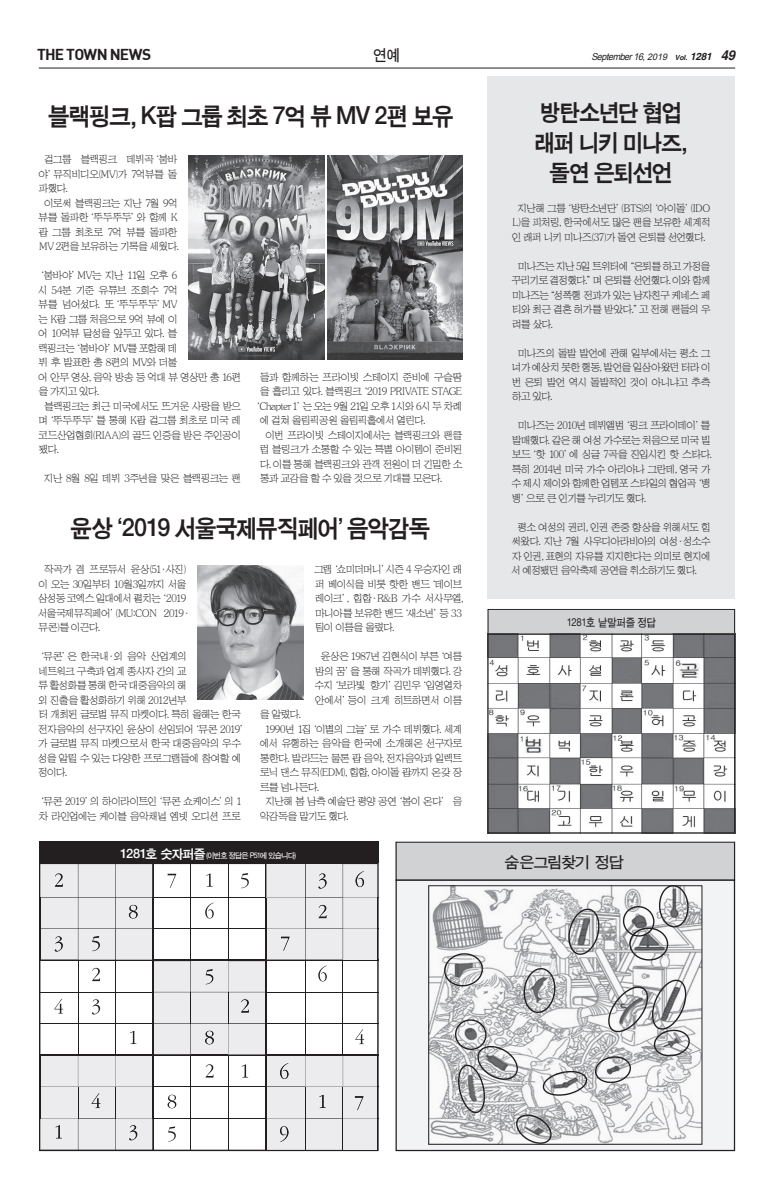
<style>
.page{position:relative;width:774px;height:1188px;background:#fff}
.page>*{position:absolute;margin:0;border:0;box-sizing:border-box;transform-origin:0 0}
.t1{font:25px "Sand Kg";letter-spacing:-.045em;color:#231f20;scale:.95 1}
.t2{font:24px/30px "Sand Kg";letter-spacing:-.045em;color:#231f20;text-align:center;scale:.95 1}
.t3{font:16px "Sand Tg";color:#231f20;scale:.95 1}
.t4{font:15.9px "Sand Tg";letter-spacing:-.055em;color:#231f20;scale:1.05 1}
.t5{font:15.5px "Dinbol";letter-spacing:-.05em;color:#231f20}
.t6{font:11.4px "Sand Tg";letter-spacing:-.045em;color:#231f20;scale:.92 1}
.t7{font:10.5px/14.5px "HY Sin Mun Myeong Jo";letter-spacing:-.12em;color:#231f20}
.t8{font:10.5px "HY Sin Mun Myeong Jo";letter-spacing:-.1em;color:#231f20}
.t9{font:10.5px "HY Sin Mun Myeong Jo";letter-spacing:-.09em;color:#231f20}
.t10{font:10.5px "HY Sin Mun Myeong Jo";letter-spacing:-.08em;color:#231f20}
.t11{font:10.5px "HY Sin Mun Myeong Jo";letter-spacing:-.095em;color:#231f20}
.t12{font:italic 9.5px "Arial";color:#231f20;scale:.95 1}
.t13{font:8px "Sand Tg";letter-spacing:-.1em;color:#fff}
.s1{font-size:9px}
.s2{font-family:"Helvetica";font-weight:700;font-size:7px}
.s3{font-family:"Helvetica";font-weight:700;font-size:10px}
.s4{font-family:"Helvetica";font-weight:700;font-size:13.5px}
.s5{font-family:"Sand Kg";font-size:13px}
</style>
<div class="page">
<hr style="left:39px;top:68px;width:696px;height:1px;background:#231f20">
<div style="left:39px;top:842px;width:340px;height:21px;background:#231f20"></div>
<svg style="left:40px;top:863px;width:338px;height:288px"></svg>
<div style="left:488px;top:76px;width:247px;height:523px;background:#e6e7e9"></div>
<div style="left:488px;top:609px;width:247px;height:26px;background:#d1d2d4"></div>
<div style="left:488px;top:609px;width:247px;height:26px;border:1px solid #231f20"></div>
<img style="left:490px;top:636px;width:243px;height:195px">
<div style="left:488px;top:634px;width:247px;height:199px;border:1px solid #231f20"></div>
<div style="left:396px;top:842px;width:339px;height:38px;background:#d1d2d4"></div>
<div style="left:396px;top:842px;width:339px;height:39px;border:1px solid #231f20"></div>
<div style="left:396px;top:880px;width:339px;height:271px;background:#f2f3f4"></div>
<div style="left:396px;top:880px;width:339px;height:271px;border:1px solid #231f20"></div>
<img style="left:430px;top:903px;width:270px;height:232px">
<svg style="left:440px;top:885px;width:254px;height:265px"></svg>
<img style="left:189px;top:155px;width:136px;height:204px">
<img style="left:327px;top:155px;width:136px;height:204px">
<img style="left:198px;top:565px;width:106px;height:135px">
<h3 class="t3" style="left:374px;top:48px;width:30px">연예</h3>
<h3 class="t5" style="left:37px;top:44px;width:116px">THE TOWN NEWS</h3>
<p class="t12" style="left:591px;top:50px;width:153px">September16,<span class="s1">2019</span> <span class="s2">Vol.</span> <span class="s3">1281</span> <span class="s4">4 9</span></p>
<h1 class="t1" style="left:48px;top:104px;width:428px">블랙핑크, K팝 그룹 최초 7억 뷰 MV 2편 보유</h1>
<p class="t7" style="left:44px;top:152px;width:135px">걸그룹 블랙핑크 데뷔곡‘붐바</p>
<p class="t7" style="left:38px;top:167px;width:141px">야’뮤직비디오(MV)가 7억뷰를 돌</p>
<p class="t7" style="left:38px;top:181px;width:31px">파했다.</p>
<p class="t7" style="left:44px;top:196px;width:136px">이로써 블랙핑크는 지난 7월 9억</p>
<p class="t10" style="left:38px;top:212px;width:141px">뷰를 돌파한‘뚜두뚜두’와 함께 K</p>
<p class="t11" style="left:38px;top:227px;width:141px">팝 그룹 최초로 7억 뷰를 돌파한</p>
<p class="t7" style="left:39px;top:239px;width:142px">MV 2편을 보유하는 기록을 세웠다.</p>
<p class="t7" style="left:38px;top:268px;width:206px;text-indent:-3px">‘붐바야’MV는 지난 11일 오후 6<br>시 54분 기준 유튜브 조회수 7억<br>뷰를 넘어섰다. 또‘뚜두뚜두’MV<br>는 K팝 그룹 처음으로 9억 뷰에 이<br>어 10억뷰 달성을 앞두고 있다. 블 랙핑크는‘붐바야’MV를 포함해 데<br>뷔 후 발표한 총 8편의 MV와 더불<br>어 안무 영상, 음악 방송 등 억대 뷰 영상만 총 16편 을 가지고 있다.</p>
<p class="t7" style="left:38px;top:399px;width:205px;text-align:justify;text-indent:6px">블랙핑크는 최근 미국에서도 뜨거운 사랑을 받으 며‘뚜두뚜두’를 통해 K팝 걸그룹 최초로 미국 레 코드산업협회(RIAA)의 골드 인증을 받은 주인공이 됐다.</p>
<p class="t7" style="left:44px;top:471px;width:199px">지난 8월 8일 데뷔 3주년을 맞은 블랙핑크는 팬</p>
<p class="t7" style="left:260px;top:370px;width:204px">들과 함께하는 프라이빗 스테이지 준비에 구슬땀</p>
<p class="t7" style="left:260px;top:384px;width:204px">을 흘리고 있다. 블랙핑크‘2019 PRIVATE STAGE</p>
<p class="t9" style="left:250px;top:401px;width:214px">‘Chapter 1’는 오는 9월 21일 오후 1시와 6시 두 차례</p>
<p class="t7" style="left:260px;top:413px;width:168px">에 걸쳐 올림픽공원 올림픽홀에서 열린다.</p>
<p class="t7" style="left:265px;top:428px;width:199px">이번 프라이빗 스테이지에서는 블랙핑크와 팬클</p>
<p class="t7" style="left:260px;top:442px;width:205px">럽 블링크가 소통할 수 있는 특별 아이템이 준비된</p>
<p class="t7" style="left:260px;top:457px;width:204px">다. 이를 통해 블랙핑크와 관객 전원이 더 긴밀한 소</p>
<p class="t7" style="left:260px;top:471px;width:184px">통과 교감을 할 수 있을 것으로 기대를 모은다.</p>
<h1 class="t1" style="left:70px;top:515px;width:380px">윤상 ‘2019 서울국제뮤직페어’ 음악감독</h1>
<p class="t7" style="left:38px;top:562px;width:156px;text-indent:6px">작곡가 겸 프로듀서 윤상(51·사진) 이 오는 30일부터 10월3일까지 서울 삼성동 코엑스 일대에서 펼치는‘2019 서울국제뮤직페어’(MU:CON 2019· 뮤콘)를 이끈다.</p>
<p class="t7" style="left:38px;top:649px;width:214px;text-indent:-3px">‘뮤콘’은 한국내·외 음악 산업계의<br>네트워크 구축과 업계 종사자 간의 교<br>류 활성화를 통해 한국 대중음악의 해<br>외 진출을 활성화하기 위해 2012년부<br>터 개최된 글로벌 뮤직 마켓이다. 특히 올해는 한국 전자음악의 선구자인 윤상이 선임되어‘뮤콘 2019’ 가 글로벌 뮤직 마켓으로서 한국 대중음악의 우수 성을 알릴 수 있는 다양한 프로그램들에 참여할 예 정이다.</p>
<p class="t7" style="left:34px;top:794px;width:209px;text-align:center">‘뮤콘 2019’의 하이라이트인‘뮤콘 쇼케이스’의 1 차 라인업에는 케이블 음악채널 엠넷 오디션 프로</p>
<p class="t7" style="left:314px;top:562px;width:151px">그램‘쇼미더머니’시즌 4 우승자인 래 퍼 베이식을 비롯 핫한 밴드‘데이브 레이크’, 힙합·R&amp;B 가수 서사무엘, 마니아를 보유한 밴드‘새소년’등 33 팀이 이름을 올렸다.</p>
<p class="t7" style="left:315px;top:649px;width:150px;text-align:center">윤상은 1987년 김현식이 부른‘여름 밤의 꿈’을 통해 작곡가 데뷔했다. 강 수지‘보라빛 향기’김민우‘입영열차 안에서’등이 크게 히트하면서 이름</p>
<p class="t7" style="left:260px;top:707px;width:43px">을 알렸다.</p>
<p class="t7" style="left:265px;top:722px;width:200px">1990년 1집‘이별의 그늘’로 가수 데뷔했다. 세계</p>
<p class="t7" style="left:260px;top:736px;width:204px">에서 유행하는 음악을 한국에 소개해온 선구자로</p>
<p class="t8" style="left:260px;top:753px;width:204px">통한다. 발라드는 물론 팝 음악, 전자음악과 일렉트</p>
<p class="t7" style="left:260px;top:765px;width:205px">로닉 댄스 뮤직(EDM), 힙합, 아이돌 팝까지 온갖 장</p>
<p class="t7" style="left:260px;top:780px;width:61px">르를 넘나든다.</p>
<p class="t8" style="left:265px;top:796px;width:199px">지난해 봄 남측 예술단 평양 공연‘봄이 온다’ 음</p>
<p class="t7" style="left:260px;top:809px;width:91px">악감독을 맡기도 했다.</p>
<p class="t13" style="left:120px;top:851px;width:177px"><span class="s5">1281호 숫자퍼즐</span> (이번호 정답은 P51에 있습니다)</p>
<h2 class="t2" style="left:534px;top:98px;width:163px">방탄소년단 협업 래퍼 니키 미나즈, 돌연 은퇴선언</h2>
<p class="t7" style="left:512px;top:201px;width:201px;text-align:center">지난해 그룹‘방탄소년단’(BTS)의‘아이돌’(IDO<br>L)을 피처링, 한국에서도 많은 팬을 보유한 세계적 인 래퍼 니키 미나즈(37)가 돌연 은퇴를 선언했다.</p>
<p class="t7" style="left:511px;top:259px;width:201px;text-align:justify;text-indent:6px">미나즈는 지난 5일 트위터에“은퇴를 하고 가정을 꾸리기로 결정했다.”며 은퇴를 선언했다. 이와 함께 미나즈는“성폭행 전과가 있는 남자친구 케네스 페 티와 최근 결혼 허가를 받았다.”고 전해 팬들의 우 려를 샀다.</p>
<p class="t7" style="left:512px;top:346px;width:201px;text-align:justify;text-indent:6px">미나즈의 돌발 발언에 관해 일부에서는 평소 그 녀가 예상치 못한 행동, 발언을 일삼아왔던 터라 이 번 은퇴 발언 역시 돌발적인 것이 아니냐고 추측 하고 있다.</p>
<p class="t7" style="left:512px;top:418px;width:202px;text-indent:6px">미나즈는 2010년 데뷔앨범‘핑크 프라이데이’를 발매했다. 같은 해 여성 가수로는 처음으로 미국 빌 보드‘핫 100’에 싱글 7곡을 진입시킨 핫 스타다. 특히 2014년 미국 가수 아리아나 그란데, 영국 가 수 제시 제이와 함께한 업템포 스타일의 협업곡‘뱅 뱅’으로 큰 인기를 누리기도 했다.</p>
<p class="t7" style="left:511px;top:520px;width:202px;text-align:justify;text-indent:6px">평소 여성의 권리, 인권 존중 향상을 위해서도 힘 써왔다. 지난 7월 사우디아라비아의 여성·성소수 자 인권, 표현의 자유를 지지한다는 의미로 현지에 서 예정됐던 음악축제 공연을 취소하기도 했다.</p>
<p class="t6" style="left:567px;top:617px;width:99px">1281호 낱말퍼즐 정답</p>
<h3 class="t4" style="left:504px;top:854px;width:116px">숨은그림찾기 정답</h3>
</div>
